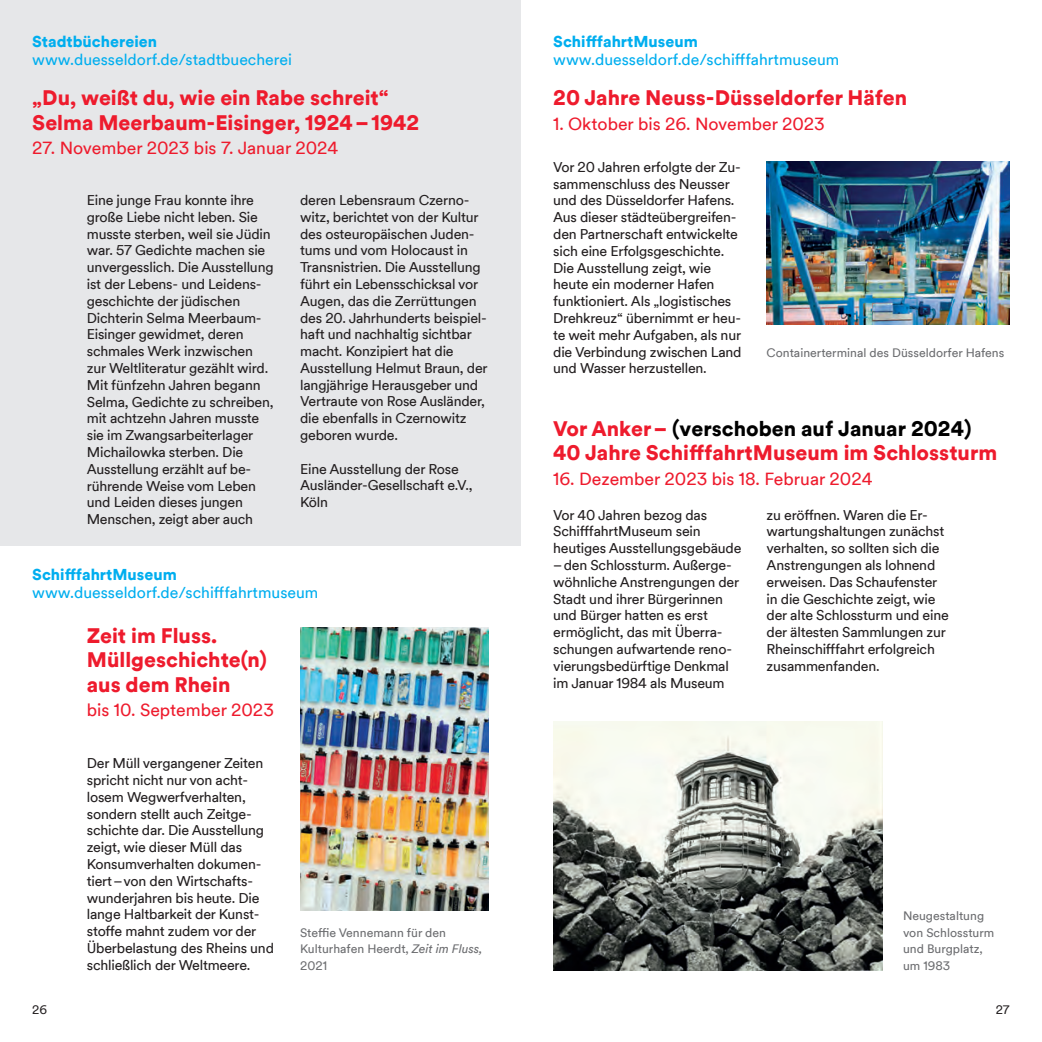
<style>
.page{position:relative;width:1042px;height:1042px;background:#fff}
.page>*{position:absolute;margin:0;border:0;box-sizing:border-box;transform-origin:0 0}
.t1{font:900 21px/24.5px "Duesseldorf Circular TT";color:#ee1b2d}
.t2{font:17.5px "Duesseldorf Circular TT";color:#ee1b2d}
.t3{font:15.75px "Duesseldorf Circular TT";color:#00aeef}
.t4{font:900 15.75px "Duesseldorf Circular TT";color:#00aeef}
.t5{font:14.17px/16.8px "Duesseldorf Circular TT";letter-spacing:-.015em;color:#231f20}
.t6{font:12.25px/16.6px "Duesseldorf Circular TT";color:#6c6d70}
.t7{font:12.25px "Duesseldorf Circular TT";color:#231f20}
.s1{font-style:italic}
.s2{font-size:14px}
.s3{color:#000}
</style>
<div class="page">
<div style="left:0;top:0;width:521px;height:546px;background:#e6e7e9"></div>
<img style="left:300px;top:627px;width:189px;height:283px">
<img style="left:766px;top:161px;width:243px;height:164px">
<img style="left:553px;top:722px;width:329px;height:248px">
<p class="t4" style="left:32px;top:30px;width:126px">Stadtbüchereien</p>
<p class="t3" style="left:32px;top:49px;width:261px">www.duesseldorf.de/stadtbuecherei</p>
<h1 class="t1" style="left:32px;top:85px;width:388px">„Du, weißt du, wie ein Rabe schreit“<br>Selma Meerbaum-Eisinger, 1924 – 1942</h1>
<p class="t2" style="left:32px;top:136px;width:308px">27. November 2023 bis 7. Januar 2024</p>
<p class="t5" style="left:87px;top:191px;width:188px">Eine junge Frau konnte ihre große Liebe nicht leben. Sie musste sterben, weil sie Jüdin war. 57 Gedichte machen sie unvergesslich. Die Ausstellung ist der Lebens- und Leidens&shy;geschichte der jüdischen<br>Dichterin Selma Meerbaum-<br>Eisinger gewidmet, deren schmales Werk inzwischen zur Weltliteratur gezählt wird.<br>Mit fünfzehn Jahren begann<br>Selma, Gedichte zu schreiben, mit achtzehn Jahren musste sie im Zwangsarbeiterlager<br>Michailowka sterben. Die<br>Ausstellung erzählt auf be&shy;rührende Weise vom Leben und Leiden dieses jungen<br>Menschen, zeigt aber auch</p>
<p class="t5" style="left:300px;top:191px;width:189px">deren Lebensraum Czerno&shy;witz, berichtet von der Kultur des osteuropäischen Juden&shy;tums und vom Holocaust in<br>Transnistrien. Die Ausstellung führt ein Lebensschicksal vor<br>Augen, das die Zerrüttungen des 20. Jahrhunderts beispiel&shy;haft und nachhaltig sichtbar macht. Konzipiert hat die<br>Ausstellung Helmut Braun, der langjährige Herausgeber und<br>Vertraute von Rose Ausländer, die ebenfalls in Czernowitz geboren wurde.</p>
<p class="t5" style="left:300px;top:460px;width:174px">Eine Ausstellung der Rose<br>Ausländer-Gesellschaft e.V.,<br>Köln</p>
<p class="t4" style="left:32px;top:563px;width:146px">SchifffahrtMuseum</p>
<p class="t3" style="left:32px;top:582px;width:288px">www.duesseldorf.de/schifffahrtmuseum</p>
<h1 class="t1" style="left:87px;top:622px;width:181px">Zeit im Fluss.<br>Müllgeschichte(n) aus dem Rhein</h1>
<p class="t2" style="left:87px;top:698px;width:189px">bis 10. September 2023</p>
<p class="t5" style="left:87px;top:754px;width:189px">Der Müll vergangener Zeiten spricht nicht nur von acht&shy;losem Wegwerfverhalten, sondern stellt auch Zeitge&shy;schichte dar. Die Ausstellung zeigt, wie dieser Müll das<br>Konsumverhalten dokumen&shy;tiert – von den Wirtschafts&shy;wunderjahren bis heute. Die lange Haltbarkeit der Kunst&shy;stoffe mahnt zudem vor der<br>Überbelastung des Rheins und schließlich der Weltmeere.</p>
<p class="t6" style="left:300px;top:923px;width:184px">Steffie Vennemann für den<br>Kulturhafen Heerdt, <span class="s1">Zeit im Fluss,<br></span>2021</p>
<p class="t4" style="left:553px;top:30px;width:146px">SchifffahrtMuseum</p>
<p class="t3" style="left:553px;top:49px;width:288px">www.duesseldorf.de/schifffahrtmuseum</p>
<h1 class="t1" style="left:553px;top:85px;width:355px">20 Jahre Neuss-Düsseldorfer Häfen</h1>
<p class="t2" style="left:553px;top:112px;width:273px">1. Oktober bis 26. November 2023</p>
<p class="t5" style="left:553px;top:158px;width:190px">Vor 20 Jahren erfolgte der Zu&shy;sammenschluss des Neusser und des Düsseldorfer Hafens.<br>Aus dieser städteübergreifen&shy;den Partnerschaft entwickelte sich eine Erfolgsgeschichte.<br>Die Ausstellung zeigt, wie heute ein moderner Hafen funktioniert. Als <span class="s2">„</span>logistisches<br>Drehkreuz<span class="s2">“</span> übernimmt er heu&shy;te weit mehr Aufgaben, als nur die Verbindung zwischen Land und Wasser herzustellen.</p>
<p class="t6" style="left:766px;top:343px;width:239px">Containerterminal des Düsseldorfer Hafens</p>
<h1 class="t1" style="left:553px;top:415px;width:445px">Vor Anker – <span class="s3">(verschoben auf Januar 2024)<br></span>40 Jahre SchifffahrtMuseum im Schlossturm</h1>
<p class="t2" style="left:553px;top:467px;width:321px">16. Dezember 2023 bis 18. Februar 2024</p>
<p class="t5" style="left:553px;top:506px;width:190px">Vor 40 Jahren bezog das<br>SchifffahrtMuseum sein heutiges Ausstellungsgebäude</p>
<p class="t5" style="left:553px;top:556px;width:187px">– den Schlossturm. Außerge&shy;wöhnliche Anstrengungen der<br>Stadt und ihrer Bürgerinnen und Bürger hatten es erst ermöglicht, das mit Überra&shy;schungen aufwartende reno&shy;vierungsbedürftige Denkmal im Januar 1984 als Museum</p>
<p class="t5" style="left:766px;top:506px;width:184px">zu eröffnen. Waren die Er&shy;wartungshaltungen zunächst verhalten, so sollten sich die<br>Anstrengungen als lohnend erweisen. Das Schaufenster in die Geschichte zeigt, wie der alte Schlossturm und eine der ältesten Sammlungen zur<br>Rheinschifffahrt erfolgreich zusammenfanden.</p>
<p class="t6" style="left:903px;top:907px;width:93px">Neugestaltung von Schlossturm und Burgplatz, um 1983</p>
<p class="t7" style="left:32px;top:1001px;width:16px">26</p>
<p class="t7" style="left:995px;top:1001px;width:16px">27</p>
</div>
